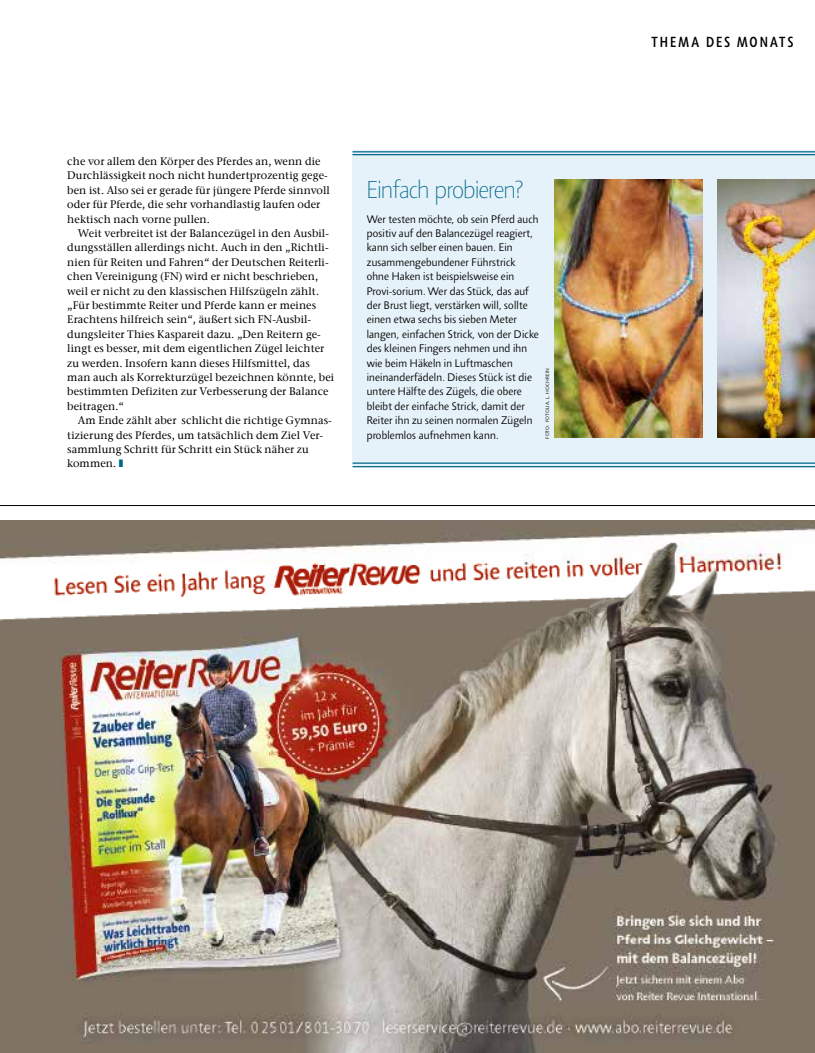
<style>
.page{position:relative;width:815px;height:1053px;background:#fff}
.page>*{position:absolute;margin:0;border:0;box-sizing:border-box;transform-origin:0 0}
.t1{font:100 25px "Agilita LT Pro";letter-spacing:-.01em;color:#00688a}
.t2{font:500 condensed 15px "Agilita LT Pro";letter-spacing:.135em;color:#000}
.t3{font:300 11.25px/14.4px "Agilita LT Pro";color:#000}
.t4{font:500 10.88px/14.4px "ITC Stone Serif Com";letter-spacing:.01em;color:#000}
.t5{font:300 5px "Agilita LT Pro";letter-spacing:.035em;color:#000}
.s1{color:#00688a}
</style>
<div class="page">
<hr style="left:0;top:505px;width:815px;height:1px;background:#000">
<div style="left:353px;top:151px;width:462px;height:316px;background:#e6f2f9"></div>
<hr style="left:353px;top:151px;width:462px;height:1px;background:#00688a">
<hr style="left:353px;top:154px;width:462px;height:1px;background:#00688a">
<hr style="left:353px;top:462px;width:462px;height:1px;background:#00688a">
<hr style="left:353px;top:466px;width:462px;height:1px;background:#00688a">
<img style="left:555px;top:179px;width:147px;height:259px">
<img style="left:718px;top:179px;width:97px;height:259px">
<img style="left:0;top:520px;width:815px;height:532px">
<p class="t4" style="left:67px;top:154px;width:264px">che vor allem den Körper des Pferdes an, wenn die Durchlässigkeit noch nicht hundertprozentig gege&shy;ben ist. Also sei er gerade für jüngere Pferde sinnvoll oder für Pferde, die sehr vorhandlastig laufen oder hektisch nach vorne pullen.</p>
<p class="t4" style="left:67px;top:226px;width:268px;text-indent:11px">Weit verbreitet ist der Balancezügel in den Ausbil&shy;dungsställen allerdings nicht. Auch in den „Richtli&shy;nien für Reiten und Fahren“ der Deutschen Reiterli&shy;chen Vereinigung (FN) wird er nicht beschrieben, weil er nicht zu den klassischen Hilfszügeln zählt. „Für bestimmte Reiter und Pferde kann er meines Erachtens hilfreich sein“, äußert sich FN-Ausbil&shy;dungsleiter Thies Kaspareit dazu. „Den Reitern ge&shy;lingt es besser, mit dem eigentlichen Zügel leichter zu werden. Insofern kann dieses Hilfsmittel, das man auch als Korrekturzügel bezeichnen könnte, bei bestimmten Defiziten zur Verbesserung der Balance beitragen.“</p>
<p class="t4" style="left:67px;top:413px;width:266px;text-indent:11px">Am Ende zählt aber schlicht die richtige Gymnas&shy;tizierung des Pferdes, um tatsächlich dem Ziel Ver&shy;sammlung Schritt für Schritt ein Stück näher zu kommen. <span class="s1">❚</span></p>
<h1 class="t1" style="left:367px;top:172px;width:158px">Einfach probieren?</h1>
<p class="t3" style="left:367px;top:211px;width:174px">Wer testen möchte, ob sein Pferd auch positiv auf den Balancezügel reagiert, kann sich selber einen bauen. Ein zusammengebundener Führstrick ohne Haken ist beispielsweise ein Provi-sorium. Wer das Stück, das auf der Brust liegt, verstärken will, sollte einen etwa sechs bis sieben Meter langen, einfachen Strick, von der Dicke des kleinen Fingers nehmen und ihn wie beim Häkeln in Luftmaschen ineinanderfädeln. Dieses Stück ist die untere Hälfte des Zügels, die obere bleibt der einfache Strick, damit der Reiter ihn zu seinen normalen Zügeln problemlos aufnehmen kann.</p>
<p class="t5" style="left:544px;top:439px;width:72px;rotate:-90deg">FOTO: FOTOLIA, L. HOCHREIN</p>
<h2 class="t2" style="left:652px;top:31px;width:143px">THEMA DES MONATS</h2>
</div>
